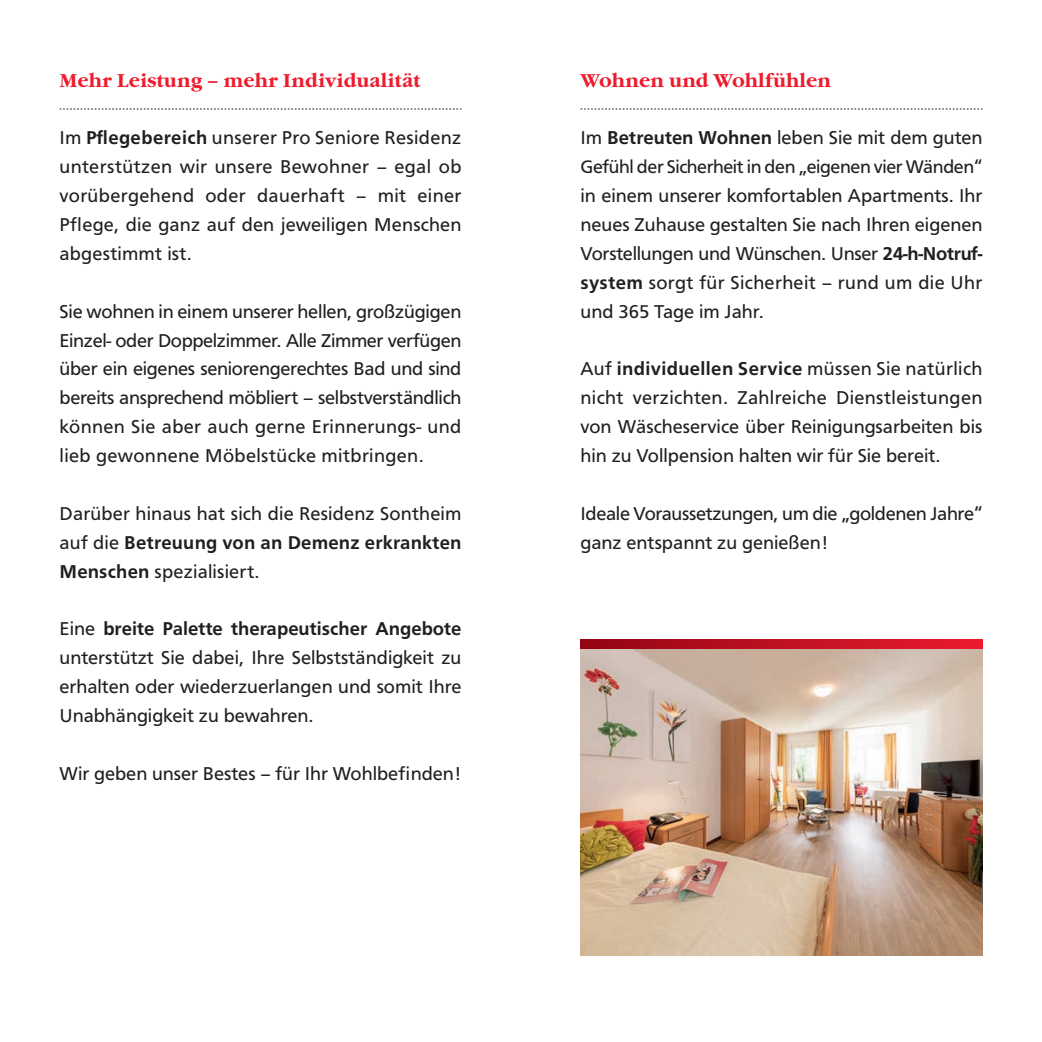
<style>
.page{position:relative;width:1042px;height:1042px;background:#fff}
.page>*{position:absolute;margin:0;border:0;box-sizing:border-box;transform-origin:0 0}
.t1{font:19.25px/28.9px "F015 T";color:#231f20;text-align:justify}
.t2{font:19.25px/28.9px "F015 T";letter-spacing:-.02em;color:#231f20}
.t3{font:700 19.25px "Garamond Itc T";color:#ee1b2d}
.t4{font:18.9px "F015 T";letter-spacing:-.02em;color:#231f20}
.s1{font-weight:500}
</style>
<div class="page">
<svg style="left:60px;top:109px;width:401px;height:1px"></svg>
<svg style="left:580px;top:639px;width:402px;height:10px;background:#be1020"></svg>
<svg style="left:580px;top:109px;width:402px;height:1px"></svg>
<img style="left:580px;top:649px;width:402px;height:306px">
<p class="t3" style="left:60px;top:69px;width:362px">Mehr Leistung – mehr Individualität</p>
<p class="t1" style="left:60px;top:124px;width:403px">Im <span class="s1">Pflegebereich</span> unserer Pro Seniore Residenz unterstützen wir unsere Bewohner – egal ob vorübergehend oder dauerhaft – mit einer Pflege, die ganz auf den jeweiligen Menschen abgestimmt ist.</p>
<p class="t1" style="left:60px;top:297px;width:403px">Sie wohnen in einem unserer hellen, großzügigen Einzel- oder Doppelzimmer. Alle Zimmer verfügen über ein eigenes seniorengerechtes Bad und sind bereits ansprechend möbliert – selbstverständlich können Sie aber auch gerne Erinnerungs- und lieb gewonnene Möbelstücke mitbringen.</p>
<p class="t1" style="left:60px;top:499px;width:403px">Darüber hinaus hat sich die Residenz Sontheim auf die <span class="s1">Betreuung von an Demenz erkrankten Menschen</span> spezialisiert.</p>
<p class="t1" style="left:60px;top:615px;width:403px">Eine <span class="s1">breite Palette therapeutischer Angebote </span>unterstützt Sie dabei, Ihre Selbstständigkeit zu erhalten oder wiederzuerlangen und somit Ihre Unabhängigkeit zu bewahren.</p>
<p class="t1" style="left:60px;top:759px;width:403px">Wir geben unser Bestes – für Ihr Wohlbefinden!</p>
<p class="t3" style="left:580px;top:69px;width:252px">Wohnen und Wohlfühlen</p>
<p class="t1" style="left:580px;top:124px;width:403px">Im <span class="s1">Betreuten Wohnen</span> leben Sie mit dem guten</p>
<p class="t4" style="left:580px;top:156px;width:403px">Gefühl der Sicherheit in den „eigenen vier Wänden“</p>
<p class="t1" style="left:580px;top:181px;width:403px">in einem unserer komfortablen Apartments. Ihr neues Zuhause gestalten Sie nach Ihren eigenen Vorstellungen und Wünschen. Unser <span class="s1">24-h-Notruf&shy;system</span> sorgt für Sicherheit – rund um die Uhr und 365 Tage im Jahr.</p>
<p class="t1" style="left:580px;top:355px;width:403px">Auf <span class="s1">individuellen Service</span> müssen Sie natürlich nicht verzichten. Zahlreiche Dienstleistungen von Wäscheservice über Reinigungsarbeiten bis hin zu Vollpension halten wir für Sie bereit.</p>
<p class="t2" style="left:580px;top:499px;width:403px">Ideale Voraussetzungen, um die „goldenen Jahre“ ganz entspannt zu genießen!</p>
</div>
